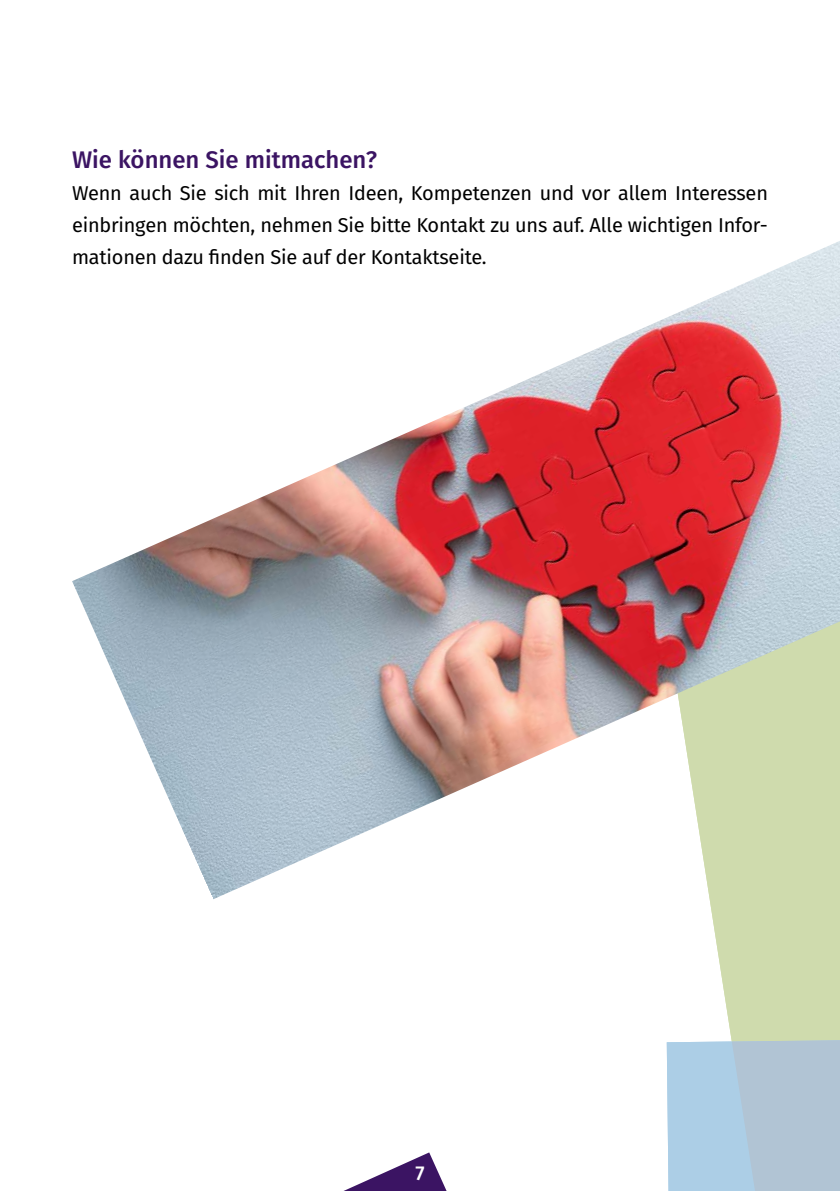
<style>
.page{position:relative;width:840px;height:1191px;background:#fff}
.page>*{position:absolute;margin:0;border:0;box-sizing:border-box;transform-origin:0 0}
.t1{font:500 24px "Fira Sans";color:#3b1463}
.t2{font:20px/32px "Fira Sans";letter-spacing:-.01em;color:#000;text-align:justify}
.t3{font:500 20px "Fira Sans";color:#fff}
</style>
<div class="page">
<svg style="left:343px;top:1152px;width:103px;height:39px"></svg>
<svg style="left:709px;top:899px;width:130px;height:126px;fill:#cfdbad"></svg>
<svg style="left:666px;top:1025px;width:173px;height:166px"></svg>
<img style="left:72px;top:241px;width:767px;height:658px">
<p class="t1" style="left:72px;top:140px;width:306px">Wie können Sie mitmachen?</p>
<p class="t2" style="left:72px;top:176px;width:697px">Wenn auch Sie sich mit Ihren Ideen, Kompetenzen und vor allem Interessen einbringen möchten, nehmen Sie bitte Kontakt zu uns auf. Alle wichtigen Infor&shy;mationen dazu finden Sie auf der Kontaktseite.</p>
<p class="t3" style="left:415px;top:1157px;width:11px">7</p>
</div>
